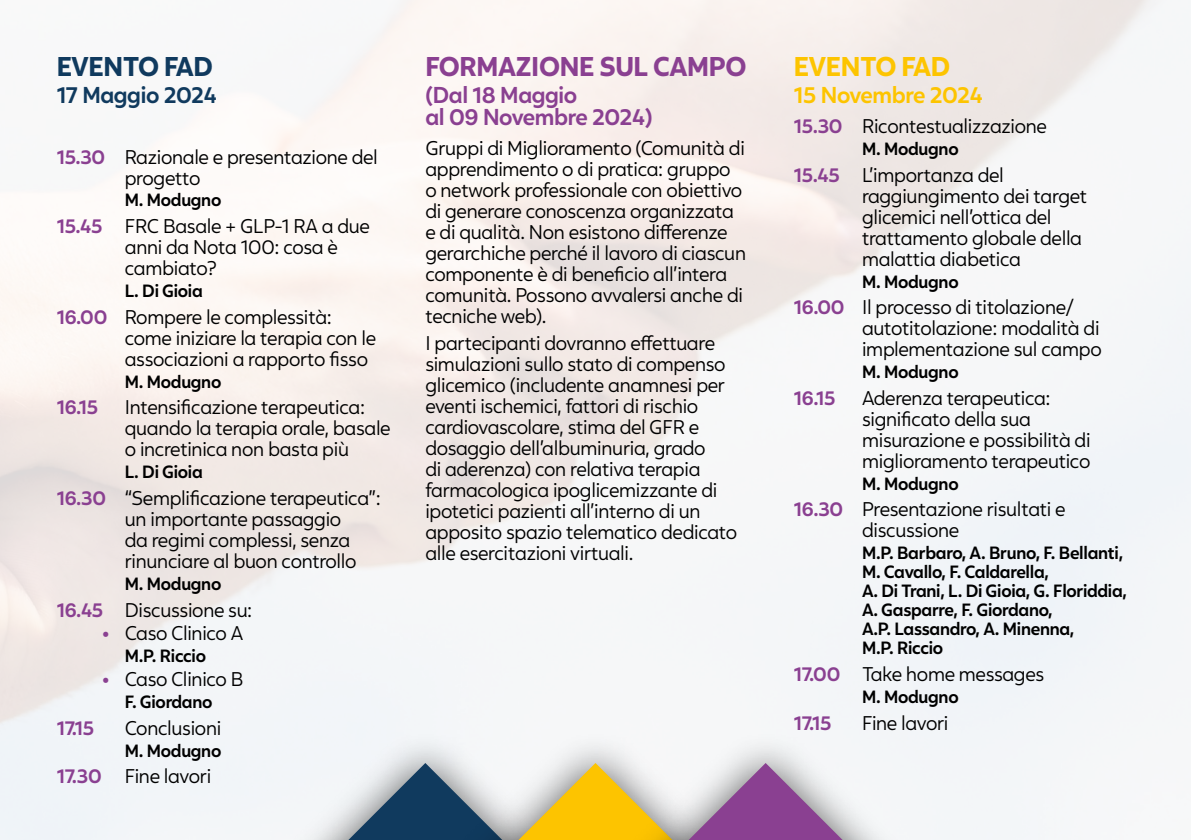
<style>
.page{position:relative;width:1191px;height:840px;background:#fff}
.page>*{position:absolute;margin:0;border:0;box-sizing:border-box;transform-origin:0 0}
.t1{font:800 26px "Rupert";letter-spacing:-.015em;color:#8a4091;scale:.95 1}
.t2{font:800 26px "Rupert";letter-spacing:-.015em;color:#103a5e;scale:.95 1}
.t3{font:800 26px "Rupert";letter-spacing:-.015em;color:#fdc400;scale:.95 1}
.t4{font:700 22px/22px "Rupert";letter-spacing:-.015em;color:#8a4091;scale:.95 1}
.t5{font:700 22px "Rupert";letter-spacing:-.015em;color:#fdc400;scale:.95 1}
.t6{font:700 22px "Rupert";letter-spacing:-.015em;color:#103a5e;scale:.95 1}
.t7{font:19px/21px "Rupert";letter-spacing:-.015em;color:#000;scale:.95 1}
.t8{font:700 19px "Rupert";letter-spacing:-.015em;color:#8a4091;scale:.95 1}
.t9{font:700 17px/19px "Rupert";letter-spacing:-.015em;color:#000;scale:.95 1}
.s1{font-weight:700;color:#8a4091}
</style>
<div class="page">
<div style="left:232px;top:729px;width:387px;height:110px;background:#f2f5f8"></div>
<svg style="left:348px;top:762px;width:54px;height:77px"></svg>
<div style="left:402px;top:729px;width:387px;height:110px;background:#000;opacity:.6"></div>
<svg style="left:518px;top:762px;width:54px;height:77px"></svg>
<div style="left:572px;top:729px;width:387px;height:110px;background:#000;opacity:.6"></div>
<svg style="left:688px;top:762px;width:154px;height:77px"></svg>
<h1 class="t2" style="left:57px;top:46px;width:166px">EVENTO FAD</h1>
<p class="t6" style="left:57px;top:78px;width:170px">17 Maggio 2024</p>
<p class="t7" style="left:125px;top:144px;width:268px;text-indent:-68px"><span class="s1">15.30</span> Razionale e presentazione del progetto</p>
<p class="t9" style="left:125px;top:189px;width:103px">M. Modugno</p>
<p class="t7" style="left:125px;top:214px;width:259px;text-indent:-68px"><span class="s1">15.45</span> FRC Basale + GLP-1 RA a due anni da Nota 100: cosa è cambiato?</p>
<p class="t9" style="left:125px;top:280px;width:84px">L. Di Gioia</p>
<p class="t7" style="left:125px;top:304px;width:266px;text-indent:-68px"><span class="s1">16.00</span> Rompere le complessità: come iniziare la terapia con le associazioni a rapporto fisso</p>
<p class="t9" style="left:125px;top:370px;width:103px">M. Modugno</p>
<p class="t8" style="left:57px;top:392px;width:45px">16.15</p>
<p class="t7" style="left:125px;top:395px;width:281px">Intensificazione terapeutica: quando la terapia orale, basale o incretinica non basta più</p>
<p class="t9" style="left:125px;top:461px;width:84px">L. Di Gioia</p>
<p class="t7" style="left:125px;top:485px;width:271px;text-indent:-68px"><span class="s1">16.30</span> “Semplificazione terapeutica”: un importante passaggio<br>da regimi complessi, senza rinunciare al buon controllo</p>
<p class="t9" style="left:125px;top:572px;width:103px">M. Modugno</p>
<p class="t7" style="left:57px;top:597px;width:207px"><span class="s1">16.45</span> Discussione su:</p>
<p class="t7" style="left:102px;top:621px;width:150px"><span class="s1">•</span> Caso Clinico A</p>
<p class="t9" style="left:125px;top:644px;width:87px">M.P. Riccio</p>
<p class="t7" style="left:102px;top:666px;width:150px"><span class="s1">•</span> Caso Clinico B</p>
<p class="t9" style="left:125px;top:690px;width:94px">F. Giordano</p>
<p class="t8" style="left:57px;top:712px;width:41px">17.15</p>
<p class="t7" style="left:125px;top:715px;width:103px">Conclusioni</p>
<p class="t9" style="left:125px;top:739px;width:103px">M. Modugno</p>
<p class="t7" style="left:57px;top:763px;width:164px"><span class="s1">17.30</span> Fine lavori</p>
<h1 class="t1" style="left:425px;top:46px;width:339px">FORMAZIONE SUL CAMPO</h1>
<p class="t4" style="left:425px;top:82px;width:241px">(Dal 18 Maggio<br>al 09 Novembre 2024)</p>
<p class="t7" style="left:425px;top:136px;width:339px">Gruppi di Miglioramento (Comunità di apprendimento o di pratica: gruppo o network professionale con obiettivo di generare conoscenza organizzata e di qualità. Non esistono differenze gerarchiche perché il lavoro di ciascun componente è di beneficio all’intera comunità. Possono avvalersi anche di tecniche web).</p>
<p class="t7" style="left:425px;top:330px;width:330px">I partecipanti dovranno effettuare simulazioni sullo stato di compenso glicemico (includente anamnesi per eventi ischemici, fattori di rischio cardiovascolare, stima del GFR e dosaggio dell’albuminuria, grado<br>di aderenza) con relativa terapia farmacologica ipoglicemizzante di ipotetici pazienti all’interno di un apposito spazio telematico dedicato alle esercitazioni virtuali.</p>
<h1 class="t3" style="left:794px;top:46px;width:166px">EVENTO FAD</h1>
<p class="t5" style="left:794px;top:78px;width:200px">15 Novembre 2024</p>
<p class="t7" style="left:794px;top:114px;width:268px"><span class="s1">15.30</span> Ricontestualizzazione</p>
<p class="t9" style="left:862px;top:138px;width:103px">M. Modugno</p>
<p class="t7" style="left:862px;top:162px;width:238px;text-indent:-68px"><span class="s1">15.45</span> L’importanza del raggiungimento dei target glicemici nell’ottica del trattamento globale della malattia diabetica</p>
<p class="t9" style="left:862px;top:270px;width:103px">M. Modugno</p>
<p class="t7" style="left:862px;top:295px;width:254px;text-indent:-68px"><span class="s1">16.00</span> Il processo di titolazione/ autotitolazione: modalità di implementazione sul campo</p>
<p class="t9" style="left:862px;top:361px;width:103px">M. Modugno</p>
<p class="t8" style="left:794px;top:383px;width:45px">16.15</p>
<p class="t7" style="left:862px;top:385px;width:242px">Aderenza terapeutica: significato della sua misurazione e possibilità di miglioramento terapeutico</p>
<p class="t9" style="left:862px;top:472px;width:103px">M. Modugno</p>
<p class="t7" style="left:862px;top:497px;width:216px;text-indent:-68px"><span class="s1">16.30</span> Presentazione risultati e discussione</p>
<p class="t9" style="left:862px;top:542px;width:280px">M.P. Barbaro, A. Bruno, F. Bellanti,<br>M. Cavallo, F. Caldarella,<br>A. Di Trani, L. Di Gioia, G. Floriddia,<br>A. Gasparre, F. Giordano,<br>A.P. Lassandro, A. Minenna,<br>M.P. Riccio</p>
<p class="t7" style="left:794px;top:661px;width:265px"><span class="s1">17.00</span> Take home messages</p>
<p class="t9" style="left:862px;top:685px;width:103px">M. Modugno</p>
<p class="t8" style="left:794px;top:707px;width:41px">17.15</p>
<p class="t7" style="left:862px;top:710px;width:92px">Fine lavori</p>
</div>
